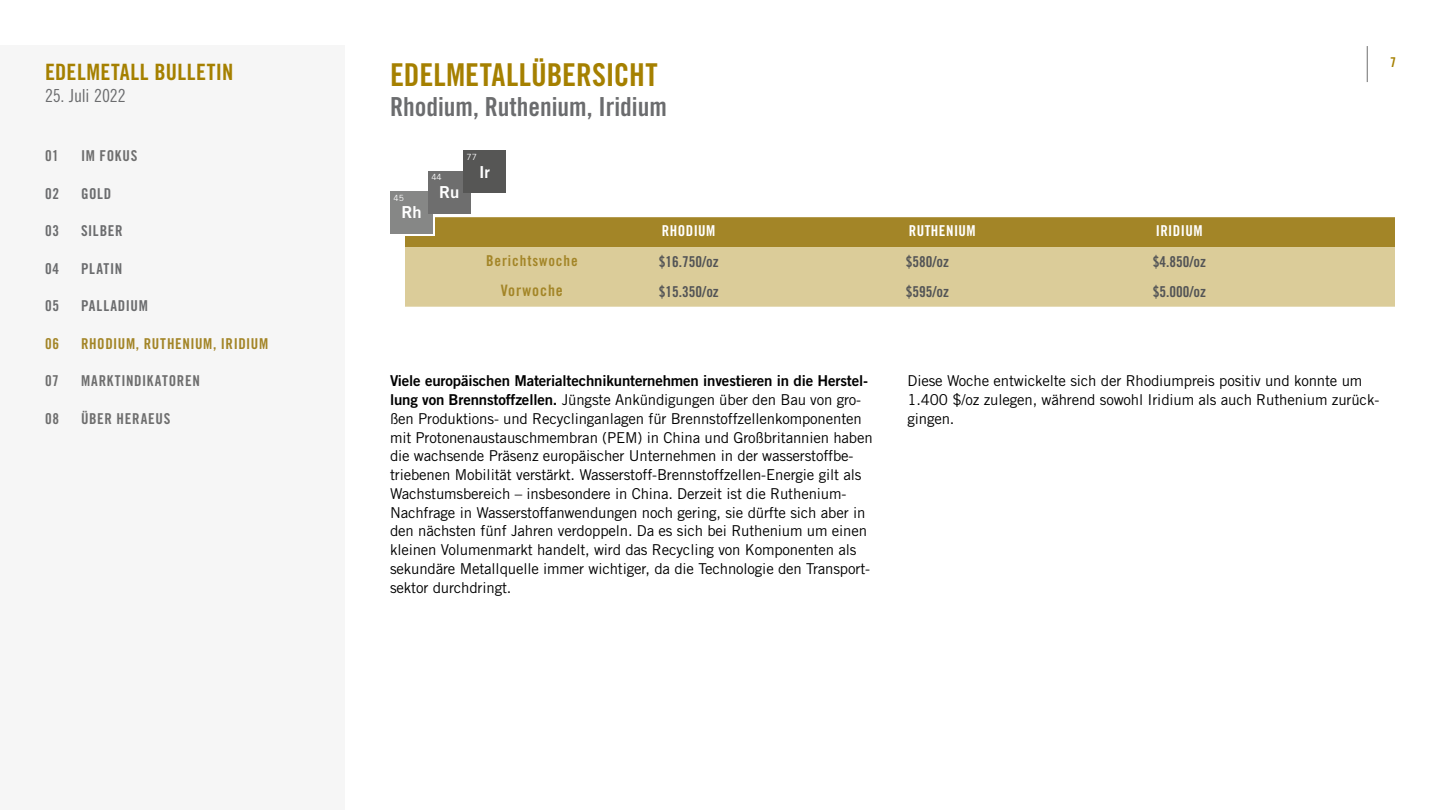
<style>
.page{position:relative;width:1440px;height:810px;background:#fff}
.page>*{position:absolute;margin:0;border:0;box-sizing:border-box;transform-origin:0 0}
.t1{font:31.5px "Trade Gothic LT Pro Bd Cn 20";color:#a58000}
.t2{font:26.25px "Trade Gothic LT Pro Bd Cn 20";color:#6b6c6e}
.t3{font:22.5px "Trade Gothic LT Pro Bd Cn 20";letter-spacing:.02em;color:#a58000}
.t4{font:18px "Trade Gothic LT Pro Cn 18";letter-spacing:-.01em;color:#6b6c6e}
.t5{font:16.5px "Trade Gothic LT Pro Bd 2";color:#fff}
.t6{font:15.75px "Trade Gothic LT Pro Bd Cn 20";letter-spacing:.06em;color:#a38527}
.t7{font:15px/18.8px "Trade Gothic LT Pro";letter-spacing:-.01em;color:#000}
.t8{font:15px "Trade Gothic LT Pro Bd 2";letter-spacing:-.01em;color:#000}
.t9{font:15px "Trade Gothic LT Pro Bd Cn 20";color:#535456}
.t10{font:15px "Trade Gothic LT Pro Bd Cn 20";letter-spacing:.05em;color:#6e6e6e}
.t11{font:15px "Trade Gothic LT Pro Bd Cn 20";letter-spacing:.05em;color:#a38527}
.t12{font:15px "Trade Gothic LT Pro Bd Cn 20";letter-spacing:.05em;color:#6b6c6e}
.t13{font:15px "Trade Gothic LT Pro Bd Cn 20";letter-spacing:.03em;color:#fff}
.t14{font:13.5px "Trade Gothic LT Pro Bd Cn 20";color:#a58000}
.t15{font:8.48px "Trade Gothic LT Pro";color:#fff}
.s1{font-family:"Trade Gothic LT Pro Bd 2"}
</style>
<div class="page">
<hr style="left:1367px;top:46px;width:1px;height:36px;background:#6e6e6e">
<div style="left:0;top:45px;width:345px;height:765px;background:#f6f6f6"></div>
<div style="left:405px;top:217px;width:990px;height:30px;background:#a38527"></div>
<div style="left:405px;top:247px;width:990px;height:60px;background:#dbcc99"></div>
<div style="left:392px;top:193px;width:43px;height:43px;background:#fff"></div>
<div style="left:390px;top:191px;width:43px;height:43px;background:#868786"></div>
<div style="left:428px;top:171px;width:43px;height:42px;background:#6e6e6e"></div>
<div style="left:463px;top:150px;width:43px;height:43px;background:#565655"></div>
<h3 class="t3" style="left:45px;top:58px;width:190px">EDELMETALL BULLETIN</h3>
<p class="t4" style="left:45px;top:85px;width:82px">25. Juli 2022</p>
<p class="t10" style="left:45px;top:147px;width:15px">01</p>
<p class="t10" style="left:81px;top:147px;width:58px">IM FOKUS</p>
<p class="t12" style="left:45px;top:184px;width:16px">02</p>
<p class="t12" style="left:81px;top:184px;width:32px">GOLD</p>
<p class="t12" style="left:45px;top:222px;width:16px">03</p>
<p class="t12" style="left:81px;top:222px;width:43px">SILBER</p>
<p class="t12" style="left:45px;top:259px;width:16px">04</p>
<p class="t12" style="left:81px;top:259px;width:43px">PLATIN</p>
<p class="t12" style="left:45px;top:297px;width:16px">05</p>
<p class="t12" style="left:81px;top:297px;width:68px">PALLADIUM</p>
<p class="t11" style="left:45px;top:334px;width:16px">06</p>
<p class="t11" style="left:81px;top:334px;width:189px">RHODIUM, RUTHENIUM, IRIDIUM</p>
<p class="t10" style="left:45px;top:372px;width:15px">07</p>
<p class="t10" style="left:81px;top:372px;width:120px">MARKTINDIKATOREN</p>
<p class="t10" style="left:45px;top:409px;width:16px">08</p>
<p class="t10" style="left:81px;top:409px;width:91px">ÜBER HERAEUS</p>
<h1 class="t1" style="left:390px;top:56px;width:269px">EDELMETALLÜBERSICHT</h1>
<h2 class="t2" style="left:390px;top:91px;width:278px">Rhodium, Ruthenium, Iridium</h2>
<p class="t15" style="left:394px;top:193px;width:12px">45</p>
<p class="t5" style="left:401px;top:202px;width:22px">Rh</p>
<p class="t15" style="left:431px;top:172px;width:12px">44</p>
<p class="t5" style="left:439px;top:182px;width:22px">Ru</p>
<p class="t15" style="left:467px;top:152px;width:12px">77</p>
<p class="t5" style="left:479px;top:162px;width:13px">Ir</p>
<p class="t13" style="left:662px;top:222px;width:55px">RHODIUM</p>
<p class="t13" style="left:909px;top:222px;width:68px">RUTHENIUM</p>
<p class="t13" style="left:1156px;top:222px;width:48px">IRIDIUM</p>
<p class="t11" style="left:486px;top:252px;width:93px">Berichtswoche</p>
<p class="t9" style="left:659px;top:253px;width:61px">$16.750/oz</p>
<p class="t9" style="left:906px;top:253px;width:45px">$580/oz</p>
<p class="t9" style="left:1153px;top:253px;width:55px">$4.850/oz</p>
<p class="t6" style="left:501px;top:281px;width:63px">Vorwoche</p>
<p class="t9" style="left:659px;top:283px;width:61px">$15.350/oz</p>
<p class="t9" style="left:906px;top:283px;width:45px">$595/oz</p>
<p class="t9" style="left:1153px;top:283px;width:55px">$5.000/oz</p>
<p class="t14" style="left:1390px;top:54px;width:7px">7</p>
<p class="t8" style="left:390px;top:372px;width:480px">Viele europäischen Materialtechnikunternehmen investieren in die Herstel-</p>
<p class="t7" style="left:390px;top:390px;width:484px"><span class="s1">lung von Brennstoffzellen.</span> Jüngste Ankündigungen über den Bau von gro&shy;ßen Produktions- und Recyclinganlagen für Brennstoffzellenkomponenten mit Protonenaustauschmembran (PEM) in China und Großbritannien haben die wachsende Präsenz europäischer Unternehmen in der wasserstoffbe&shy;triebenen Mobilität verstärkt. Wasserstoff-Brennstoffzellen-Energie gilt als Wachstumsbereich – insbesondere in China. Derzeit ist die Ruthenium-Nachfrage in Wasserstoffanwendungen noch gering, sie dürfte sich aber in den nächsten fünf Jahren verdoppeln. Da es sich bei Ruthenium um einen kleinen Volumenmarkt handelt, wird das Recycling von Komponenten als sekundäre Metallquelle immer wichtiger, da die Technologie den Transport&shy;sektor durchdringt.</p>
<p class="t7" style="left:908px;top:371px;width:473px">Diese Woche entwickelte sich der Rhodiumpreis positiv und konnte um<br>1.400 $/oz zulegen, während sowohl Iridium als auch Ruthenium zurück&shy;gingen.</p>
</div>
